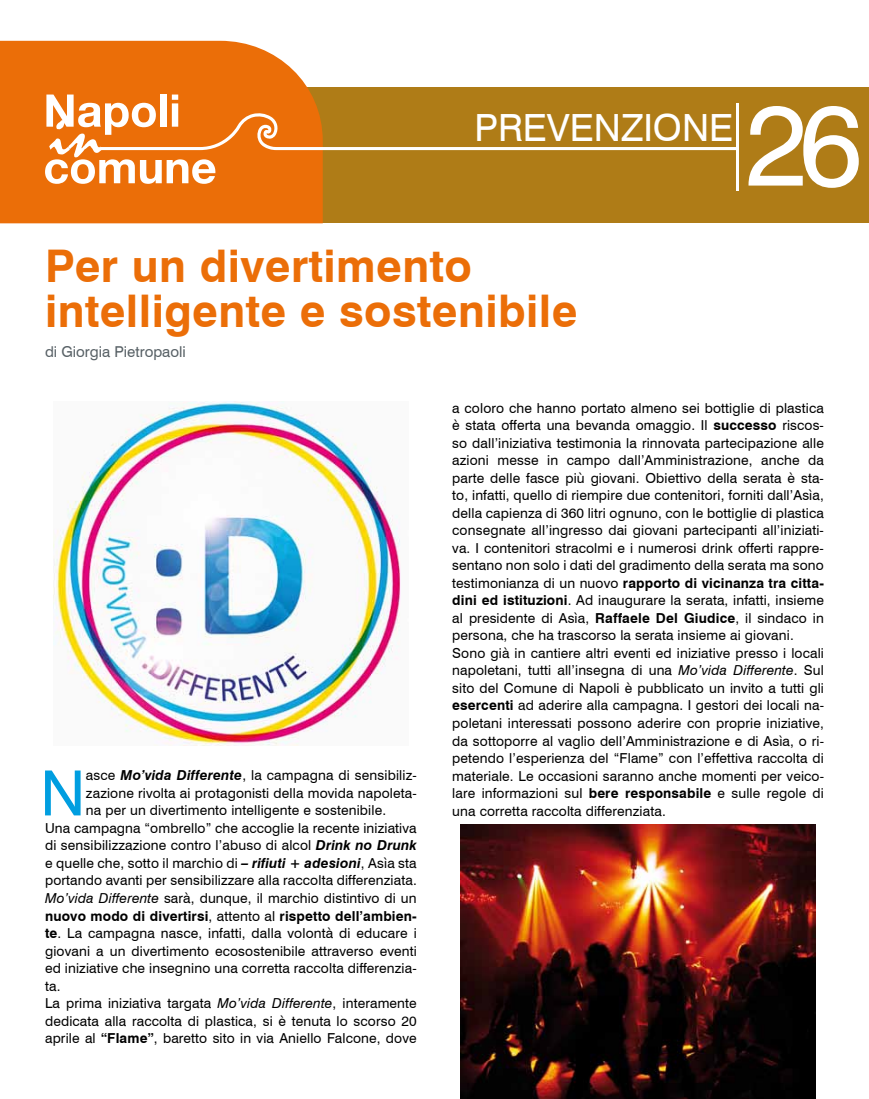
<style>
.page{position:relative;width:869px;height:1099px;background:#fff}
.page>*{position:absolute;margin:0;border:0;box-sizing:border-box;transform-origin:0 0}
.t1{font:113.75px "Swiss 721 BT";color:#fff}
.t2{font:62.38px "Swiss 721 BT";color:#009ee0}
.t3{font:700 45px/45px "Swiss 721 BT";letter-spacing:.01em;color:#eb6e08}
.t4{font:37.5px "Swiss 721 BT";color:#fff}
.t5{font:15px "Swiss 721 BT";color:#576065}
.t6{font:13.75px/17.5px "Swiss 721 BT";letter-spacing:.01em;color:#000}
.t7{font:700 13.75px "Swiss 721 BT";letter-spacing:.01em;color:#000}
.s1{font-weight:700;font-style:italic}
.s2{font-style:italic}
.s3{font-weight:400}
.s4{font-weight:700}
</style>
<div class="page">
<div style="left:0;top:87px;width:868px;height:136px;background:#af7c17"></div>
<div style="left:0;top:41px;width:322px;height:182px;background:#eb6e08"></div>
<svg style="left:45px;top:94px;width:694px;height:90px"></svg>
<hr style="left:735px;top:104px;width:3px;height:87px;background:#fff">
<img style="left:460px;top:824px;width:355px;height:274px">
<img style="left:54px;top:402px;width:347px;height:343px">
<h3 class="t4" style="left:474px;top:105px;width:25px">prevenzione</h3>
<h1 class="t1" style="left:744px;top:76px;width:118px">26</h1>
<h3 class="t3" style="left:45px;top:243px;width:533px">Per un divertimento intelligente e sostenibile</h3>
<p class="t5" style="left:45px;top:343px;width:142px">di Giorgia Pietropaoli</p>
<h2 class="t2" style="left:40px;top:755px;width:46px">N</h2>
<p class="t6" style="left:86px;top:766px;width:332px">asce <span class="s1">Mo’vida Differente</span>, la campagna di sensibiliz-</p>
<p class="t6" style="left:86px;top:784px;width:332px">zazione rivolta ai protagonisti della movida napoleta-</p>
<p class="t6" style="left:86px;top:801px;width:301px">na per un divertimento intelligente e sostenibile.</p>
<p class="t6" style="left:45px;top:819px;width:373px">Una campagna “ombrello” che accoglie la recente iniziativa</p>
<p class="t6" style="left:45px;top:836px;width:373px">di sensibilizzazione contro l’abuso di alcol <span class="s1">Drink no Drunk</span></p>
<p class="t6" style="left:45px;top:854px;width:373px">e quelle che, sotto il marchio di <span class="s1">– rifiuti + adesioni</span>, Asìa sta</p>
<p class="t6" style="left:45px;top:871px;width:373px">portando avanti per sensibilizzare alla raccolta differenziata.</p>
<p class="t6" style="left:45px;top:889px;width:373px"><span class="s2">Mo’vida Differente</span> sarà, dunque, il marchio distintivo di un</p>
<p class="t7" style="left:45px;top:907px;width:373px">nuovo modo di divertirsi<span class="s3">, attento al</span> rispetto dell’ambien-</p>
<p class="t6" style="left:45px;top:924px;width:373px"><span class="s4">te</span>. La campagna nasce, infatti, dalla volontà di educare i</p>
<p class="t6" style="left:45px;top:941px;width:373px">giovani a un divertimento ecosostenibile attraverso eventi</p>
<p class="t6" style="left:45px;top:959px;width:373px">ed iniziative che insegnino una corretta raccolta differenzia-</p>
<p class="t6" style="left:45px;top:976px;width:17px">ta.</p>
<p class="t6" style="left:45px;top:994px;width:373px">La prima iniziativa targata <span class="s2">Mo’vida Differente</span>, interamente</p>
<p class="t6" style="left:45px;top:1011px;width:373px">dedicata alla raccolta di plastica, si è tenuta lo scorso 20</p>
<p class="t6" style="left:45px;top:1029px;width:373px">aprile al <span class="s4">“Flame”</span>, baretto sito in via Aniello Falcone, dove</p>
<p class="t6" style="left:452px;top:399px;width:373px">a coloro che hanno portato almeno sei bottiglie di plastica è stata offerta una bevanda omaggio. Il <span class="s4">successo</span> riscos&shy;so dall’iniziativa testimonia la rinnovata partecipazione alle azioni messe in campo dall’Amministrazione, anche da parte delle fasce più giovani. Obiettivo della serata è sta&shy;to, infatti, quello di riempire due contenitori, forniti dall’Asìa, della capienza di 360 litri ognuno, con le bottiglie di plastica consegnate all’ingresso dai giovani partecipanti all’iniziati&shy;va. I contenitori stracolmi e i numerosi drink offerti rappre&shy;sentano non solo i dati del gradimento della serata ma sono testimonianza di un nuovo <span class="s4">rapporto di vicinanza tra citta&shy;dini ed istituzioni</span>. Ad inaugurare la serata, infatti, insieme al presidente di Asìa, <span class="s4">Raffaele Del Giudice</span>, il sindaco in persona, che ha trascorso la serata insieme ai giovani.<br>Sono già in cantiere altri eventi ed iniziative presso i locali napoletani, tutti all’insegna di una <span class="s2">Mo’vida Differente</span>. Sul sito del Comune di Napoli è pubblicato un invito a tutti gli <span class="s4">esercenti</span> ad aderire alla campagna. I gestori dei locali na&shy;poletani interessati possono aderire con proprie iniziative, da sottoporre al vaglio dell’Amministrazione e di Asìa, o ri&shy;petendo l’esperienza del “Flame” con l’effettiva raccolta di materiale. Le occasioni saranno anche momenti per veico&shy;lare informazioni sul <span class="s4">bere responsabile</span> e sulle regole di una corretta raccolta differenziata.</p>
</div>
